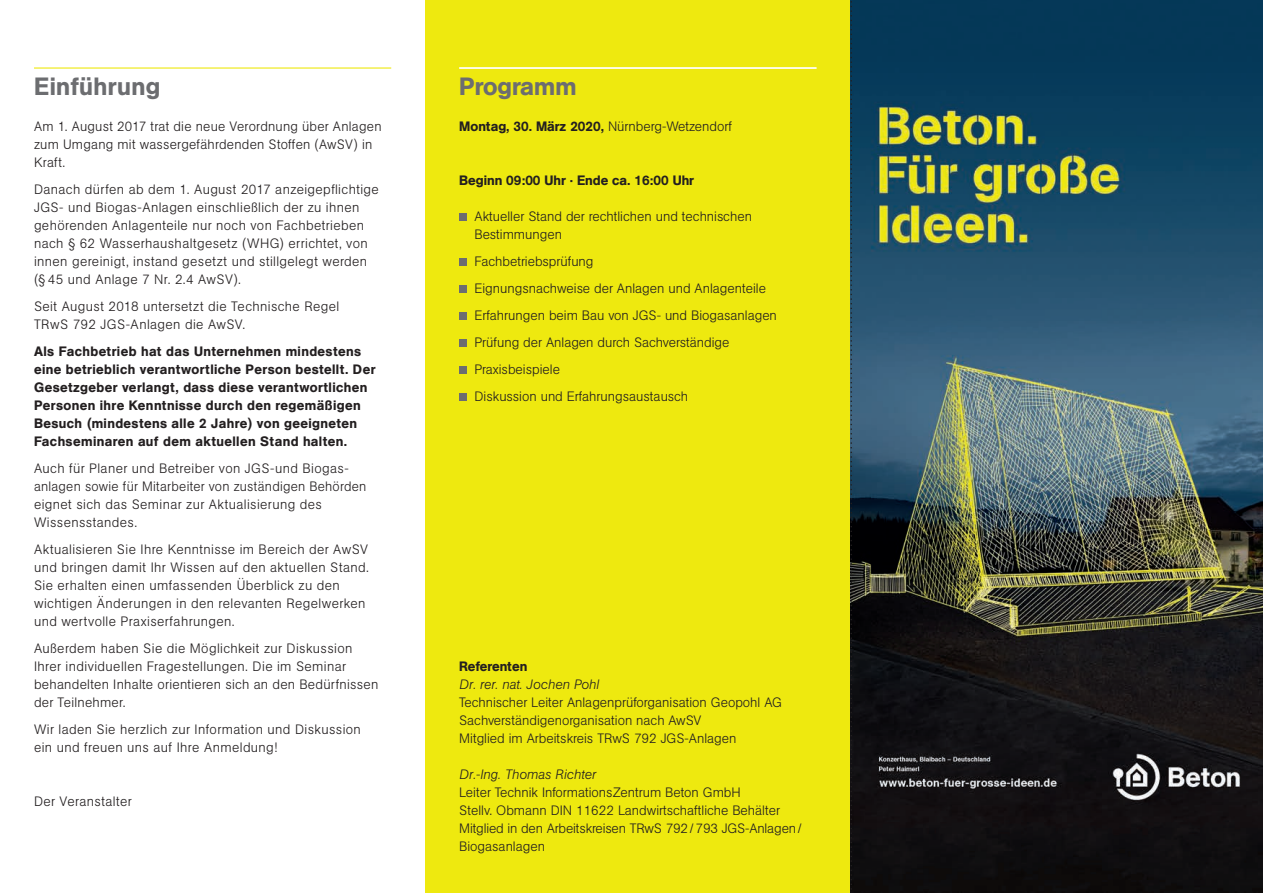
<style>
.page{position:relative;width:1263px;height:893px;background:#fff}
.page>*{position:absolute;margin:0;border:0;box-sizing:border-box;transform-origin:0 0}
.t1{font:500 24.75px "AG Book Pro";letter-spacing:.01em;color:#6c6d70}
.t2{font:300 13.5px/18px "AG Book Pro";letter-spacing:.02em;color:#231f20}
.t3{font:300 13.5px/18px "AG Book Pro";color:#231f20}
.t4{font:500 13.5px/18px "AG Book Pro";letter-spacing:.03em;color:#231f20}
.t5{font:500 13.5px "AG Book Pro";color:#231f20}
.t6{font:italic 300 13.5px "AG Book Pro";color:#231f20}
.s1{font-weight:300}
</style>
<div class="page">
<div style="left:425px;top:0;width:425px;height:893px;background:#eee90f"></div>
<img style="left:852px;top:0;width:411px;height:893px">
<hr style="left:34px;top:67px;width:357px;height:2px;background:#eee90f">
<div style="left:459px;top:214px;width:8px;height:7px;background:#6c6d70"></div>
<div style="left:459px;top:259px;width:8px;height:7px;background:#6c6d70"></div>
<div style="left:459px;top:286px;width:8px;height:7px;background:#6c6d70"></div>
<div style="left:459px;top:313px;width:8px;height:7px;background:#6c6d70"></div>
<div style="left:459px;top:340px;width:8px;height:7px;background:#6c6d70"></div>
<div style="left:459px;top:367px;width:8px;height:7px;background:#6c6d70"></div>
<div style="left:459px;top:394px;width:8px;height:7px;background:#6c6d70"></div>
<hr style="left:459px;top:67px;width:357px;height:2px;background:#fff">
<svg style="left:850px;top:0;width:2px;height:893px;background:#192d3c"></svg>
<h1 class="t1" style="left:34px;top:70px;width:128px">Einführung</h1>
<p class="t2" style="left:34px;top:117px;width:349px">Am 1. August 2017 trat die neue Verordnung über Anlagen zum Umgang mit wassergefährdenden Stoffen (AwSV) in<br>Kraft.</p>
<p class="t2" style="left:34px;top:180px;width:346px">Danach dürfen ab dem 1. August 2017 anzeigepflichtige JGS- und Biogas-Anlagen einschließlich der zu ihnen gehörenden Anlagenteile nur noch von Fachbetrieben nach § 62 Wasserhaushaltgesetz (WHG) errichtet, von innen gereinigt, instand gesetzt und stillgelegt werden (§ 45 und Anlage 7 Nr. 2.4 AwSV).</p>
<p class="t2" style="left:34px;top:297px;width:307px">Seit August 2018 untersetzt die Technische Regel<br>TRwS 792 JGS-Anlagen die AwSV.</p>
<p class="t4" style="left:34px;top:342px;width:343px">Als Fachbetrieb hat das Unternehmen mindestens eine betrieblich verantwortliche Person bestellt. Der Gesetzgeber verlangt, dass diese verantwortlichen Personen ihre Kenntnisse durch den regemäßigen Besuch (mindestens alle 2 Jahre) von geeigneten Fachseminaren auf dem aktuellen Stand halten.</p>
<p class="t2" style="left:34px;top:459px;width:334px">Auch für Planer und Betreiber von JGS-und Biogas&shy;anlagen sowie für Mitarbeiter von zuständigen Behörden eignet sich das Seminar zur Aktualisierung des Wissensstandes.</p>
<p class="t2" style="left:34px;top:540px;width:337px">Aktualisieren Sie Ihre Kenntnisse im Bereich der AwSV und bringen damit Ihr Wissen auf den aktuellen Stand.<br>Sie erhalten einen umfassenden Überblick zu den wichtigen Änderungen in den relevanten Regelwerken und wertvolle Praxiserfahrungen.</p>
<p class="t2" style="left:34px;top:639px;width:346px">Außerdem haben Sie die Möglichkeit zur Diskussion Ihrer individuellen Fragestellungen. Die im Seminar behandelten Inhalte orientieren sich an den Bedürfnissen der Teilnehmer.</p>
<p class="t2" style="left:34px;top:720px;width:328px">Wir laden Sie herzlich zur Information und Diskussion ein und freuen uns auf Ihre Anmeldung!</p>
<p class="t2" style="left:34px;top:792px;width:99px">Der Veranstalter</p>
<h1 class="t1" style="left:459px;top:70px;width:119px">Programm</h1>
<p class="t5" style="left:459px;top:118px;width:274px">Montag, 30. März 2020, <span class="s1">Nürnberg-Wetzendorf</span></p>
<p class="t5" style="left:459px;top:172px;width:236px">Beginn 09:00 Uhr · Ende ca. 16:00 Uhr</p>
<p class="t3" style="left:475px;top:207px;width:279px">Aktueller Stand der rechtlichen und technischen<br>Bestimmungen</p>
<p class="t3" style="left:475px;top:248px;width:304px;line-height:27px">Fachbetriebsprüfung<br>Eignungsnachweise der Anlagen und Anlagenteile Erfahrungen beim Bau von JGS- und Biogasanlagen Prüfung der Anlagen durch Sachverständige Praxisbeispiele<br>Diskussion und Erfahrungsaustausch</p>
<p class="t5" style="left:459px;top:658px;width:69px">Referenten</p>
<p class="t6" style="left:459px;top:676px;width:141px">Dr. rer. nat. Jochen Pohl</p>
<p class="t3" style="left:459px;top:693px;width:324px">Technischer Leiter Anlagenprüforganisation Geopohl AG<br>Sachverständigenorganisation nach AwSV<br>Mitglied im Arbeitskreis TRwS 792 JGS-Anlagen</p>
<p class="t6" style="left:459px;top:766px;width:138px">Dr.-Ing. Thomas Richter</p>
<p class="t3" style="left:459px;top:783px;width:344px">Leiter Technik InformationsZentrum Beton GmbH<br>Stellv. Obmann DIN 11622 Landwirtschaftliche Behälter Mitglied in den Arbeitskreisen TRwS 792/793 JGS-Anlagen/ Biogasanlagen</p>
</div>
